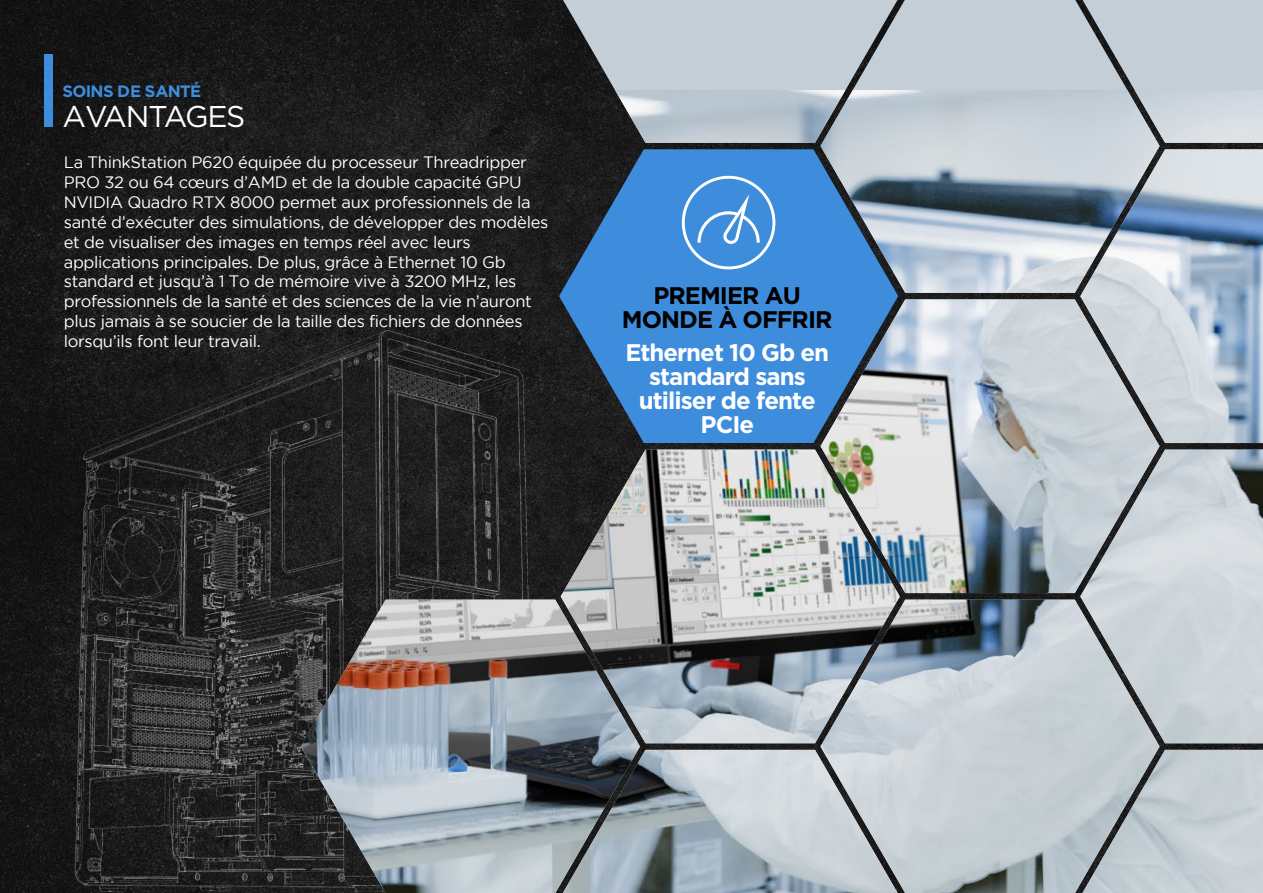
<style>
.page{position:relative;width:1263px;height:893px;background:#fff}
.page>*{position:absolute;margin:0;border:0;box-sizing:border-box;transform-origin:0 0}
.t1{font:30px "Gotham";letter-spacing:-.04em;color:#fff}
.t2{font:700 24px/24px "Gotham";letter-spacing:-.04em;color:#fff;text-align:center}
.t3{font:700 24px/24px "Gotham";letter-spacing:-.04em;color:#000;text-align:center}
.t4{font:16.5px/19.8px "Gotham";letter-spacing:-.02em;color:#fff}
.t5{font:700 16.5px "Gotham";letter-spacing:-.04em;color:#3e8ddd}
</style>
<div class="page">
<img style="left:0;top:0;width:301px;height:329px">
<img style="left:0;top:329px;width:301px;height:564px">
<svg style="left:301px;top:0;width:962px;height:90px;background:#8d949a"></svg>
<img style="left:301px;top:90px;width:962px;height:803px">
<svg style="left:559px;top:149px;width:339px;height:294px;background:#4680bb"></svg>
<svg style="left:682px;top:176px;width:93px;height:93px;background:#5c9fe2"></svg>
<div style="left:45px;top:55px;width:8px;height:72px;background:#3e8ddd"></div>
<p class="t5" style="left:63px;top:82px;width:140px">SOINS DE SANTÉ</p>
<h1 class="t1" style="left:63px;top:97px;width:184px">AVANTAGES</h1>
<p class="t4" style="left:64px;top:152px;width:486px">La ThinkStation P620 équipée du processeur Threadripper PRO 32 ou 64 cœurs d’AMD et de la double capacité GPU NVIDIA Quadro RTX 8000 permet aux professionnels de la santé d’exécuter des simulations, de développer des modèles et de visualiser des images en temps réel avec leurs applications principales. De plus, grâce à Ethernet 10 Gb standard et jusqu’à 1 To de mémoire vive à 3200 MHz, les professionnels de la santé et des sciences de la vie n’auront plus jamais à se soucier de la taille des fichiers de données lorsqu’ils font leur travail.</p>
<h2 class="t3" style="left:622px;top:283px;width:212px">PREMIER AU<br>MONDE À OFFRIR</h2>
<h2 class="t2" style="left:625px;top:340px;width:205px">Ethernet 10 Gb en standard sans utiliser de fente<br>PCIe</h2>
</div>
